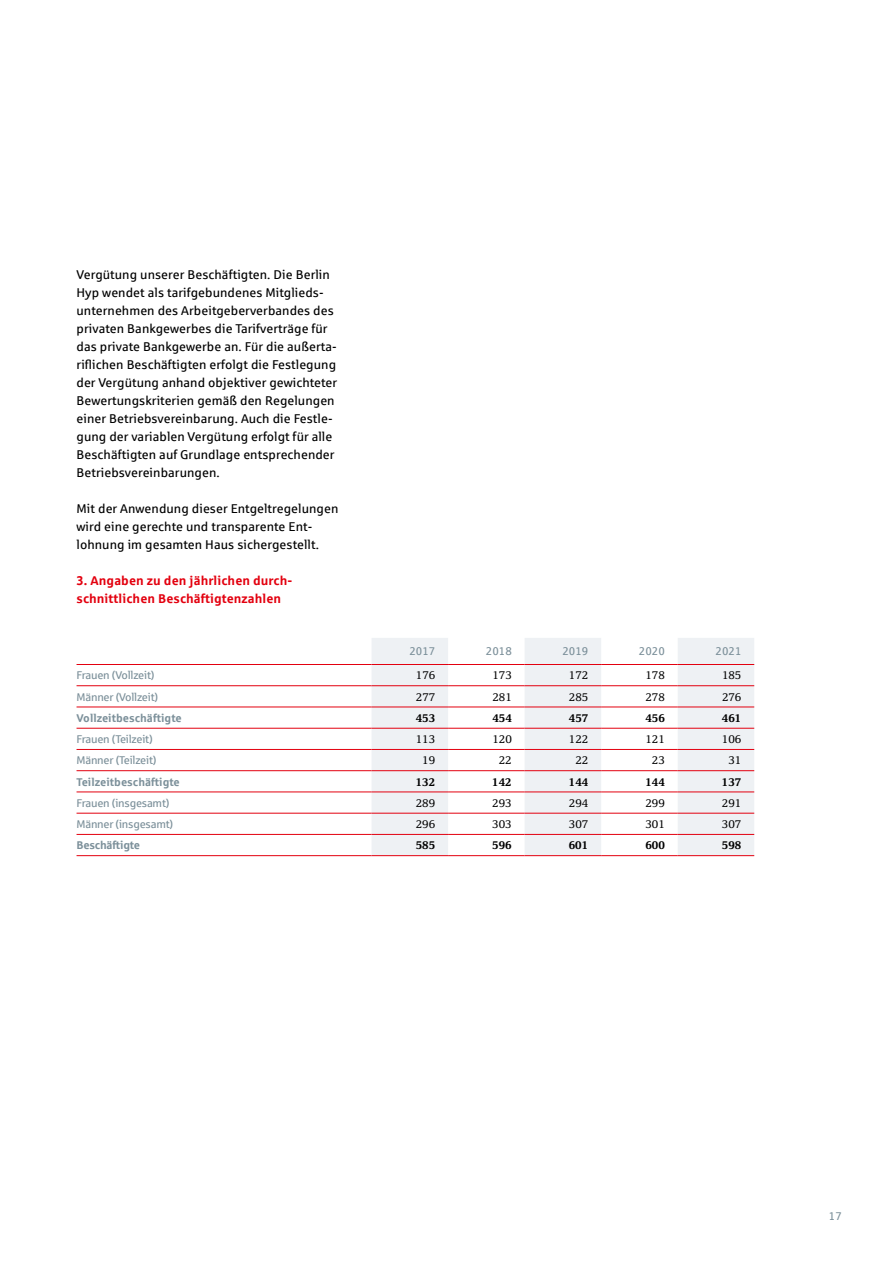
<style>
.page{position:relative;width:893px;height:1263px;background:#fff}
.page>*{position:absolute;margin:0;border:0;box-sizing:border-box;transform-origin:0 0}
.t1{font:12.75px/18px "Sparkasse Rg";letter-spacing:.005em;color:#000}
.t2{font:700 12.75px/18px "Sparkasse Rg";letter-spacing:.005em;color:#e3000f}
.t3{font:11.25px "Sparkasse Rg";letter-spacing:-.02em;color:#7c909a}
.t4{font:11.25px "Sparkasse Serif";color:#000}
.t5{font:700 11.25px "Sparkasse Serif";color:#000}
.t6{font:700 11.25px "Sparkasse Rg";color:#7c909a}
.t7{font:700 11.25px "Sparkasse Rg";letter-spacing:-.02em;color:#7c909a}
</style>
<div class="page">
<svg style="left:372px;top:638px;width:382px;height:217px;fill:#eef1f4"></svg>
<hr style="left:77px;top:664px;width:295px;height:1px;background:#e3000f">
<hr style="left:372px;top:664px;width:76px;height:1px;background:#e3000f">
<hr style="left:448px;top:664px;width:77px;height:1px;background:#e3000f">
<hr style="left:525px;top:664px;width:76px;height:1px;background:#e3000f">
<hr style="left:601px;top:664px;width:77px;height:1px;background:#e3000f">
<hr style="left:678px;top:664px;width:76px;height:1px;background:#e3000f">
<hr style="left:77px;top:685px;width:295px;height:1px;background:#e3000f">
<hr style="left:372px;top:685px;width:76px;height:1px;background:#e3000f">
<hr style="left:448px;top:685px;width:77px;height:1px;background:#e3000f">
<hr style="left:525px;top:685px;width:76px;height:1px;background:#e3000f">
<hr style="left:601px;top:685px;width:77px;height:1px;background:#e3000f">
<hr style="left:678px;top:685px;width:76px;height:1px;background:#e3000f">
<hr style="left:77px;top:707px;width:295px;height:1px;background:#e3000f">
<hr style="left:372px;top:707px;width:76px;height:1px;background:#e3000f">
<hr style="left:448px;top:707px;width:77px;height:1px;background:#e3000f">
<hr style="left:525px;top:707px;width:76px;height:1px;background:#e3000f">
<hr style="left:601px;top:707px;width:77px;height:1px;background:#e3000f">
<hr style="left:678px;top:707px;width:76px;height:1px;background:#e3000f">
<hr style="left:77px;top:728px;width:295px;height:1px;background:#e3000f">
<hr style="left:372px;top:728px;width:76px;height:1px;background:#e3000f">
<hr style="left:448px;top:728px;width:77px;height:1px;background:#e3000f">
<hr style="left:525px;top:728px;width:76px;height:1px;background:#e3000f">
<hr style="left:601px;top:728px;width:77px;height:1px;background:#e3000f">
<hr style="left:678px;top:728px;width:76px;height:1px;background:#e3000f">
<hr style="left:77px;top:749px;width:295px;height:1px;background:#e3000f">
<hr style="left:372px;top:749px;width:76px;height:1px;background:#e3000f">
<hr style="left:448px;top:749px;width:77px;height:1px;background:#e3000f">
<hr style="left:525px;top:749px;width:76px;height:1px;background:#e3000f">
<hr style="left:601px;top:749px;width:77px;height:1px;background:#e3000f">
<hr style="left:678px;top:749px;width:76px;height:1px;background:#e3000f">
<hr style="left:77px;top:770px;width:295px;height:1px;background:#e3000f">
<hr style="left:372px;top:770px;width:76px;height:1px;background:#e3000f">
<hr style="left:448px;top:770px;width:77px;height:1px;background:#e3000f">
<hr style="left:525px;top:770px;width:76px;height:1px;background:#e3000f">
<hr style="left:601px;top:770px;width:77px;height:1px;background:#e3000f">
<hr style="left:678px;top:770px;width:76px;height:1px;background:#e3000f">
<hr style="left:77px;top:792px;width:295px;height:1px;background:#e3000f">
<hr style="left:372px;top:792px;width:76px;height:1px;background:#e3000f">
<hr style="left:448px;top:792px;width:77px;height:1px;background:#e3000f">
<hr style="left:525px;top:792px;width:76px;height:1px;background:#e3000f">
<hr style="left:601px;top:792px;width:77px;height:1px;background:#e3000f">
<hr style="left:678px;top:792px;width:76px;height:1px;background:#e3000f">
<hr style="left:77px;top:813px;width:295px;height:1px;background:#e3000f">
<hr style="left:372px;top:813px;width:76px;height:1px;background:#e3000f">
<hr style="left:448px;top:813px;width:77px;height:1px;background:#e3000f">
<hr style="left:525px;top:813px;width:76px;height:1px;background:#e3000f">
<hr style="left:601px;top:813px;width:77px;height:1px;background:#e3000f">
<hr style="left:678px;top:813px;width:76px;height:1px;background:#e3000f">
<hr style="left:77px;top:834px;width:295px;height:1px;background:#e3000f">
<hr style="left:372px;top:834px;width:76px;height:1px;background:#e3000f">
<hr style="left:448px;top:834px;width:77px;height:1px;background:#e3000f">
<hr style="left:525px;top:834px;width:76px;height:1px;background:#e3000f">
<hr style="left:601px;top:834px;width:77px;height:1px;background:#e3000f">
<hr style="left:678px;top:834px;width:76px;height:1px;background:#e3000f">
<hr style="left:77px;top:855px;width:295px;height:1px;background:#e3000f">
<hr style="left:372px;top:855px;width:76px;height:1px;background:#e3000f">
<hr style="left:448px;top:855px;width:77px;height:1px;background:#e3000f">
<hr style="left:525px;top:855px;width:76px;height:1px;background:#e3000f">
<hr style="left:601px;top:855px;width:77px;height:1px;background:#e3000f">
<hr style="left:678px;top:855px;width:76px;height:1px;background:#e3000f">
<p class="t1" style="left:77px;top:265px;width:262px">Vergütung unserer Beschäftigten. Die Berlin Hyp wendet als tarifgebundenes Mitglieds&shy;unternehmen des Arbeitgeberverbandes des privaten Bankgewerbes die Tarifverträge für das private Bankgewerbe an. Für die außerta&shy;riflichen Beschäftigten erfolgt die Festlegung der Vergütung anhand objektiver gewichteter Bewertungskriterien gemäß den Regelungen einer Betriebsvereinbarung. Auch die Festle&shy;gung der variablen Vergütung erfolgt für alle Beschäftigten auf Grundlage entsprechender Betriebsvereinbarungen.</p>
<p class="t1" style="left:77px;top:499px;width:263px">Mit der Anwendung dieser Entgeltregelungen wird eine gerechte und transparente Ent&shy;lohnung im gesamten Haus sichergestellt.</p>
<p class="t2" style="left:77px;top:571px;width:216px">3. Angaben zu den jährlichen durch&shy;schnittlichen Beschäftigtenzahlen</p>
<p class="t3" style="left:409px;top:644px;width:27px">2017</p>
<p class="t3" style="left:486px;top:644px;width:27px">2018</p>
<p class="t3" style="left:562px;top:644px;width:27px">2019</p>
<p class="t3" style="left:639px;top:644px;width:27px">2020</p>
<p class="t3" style="left:715px;top:644px;width:27px">2021</p>
<p class="t3" style="left:77px;top:668px;width:79px">Frauen (Vollzeit)</p>
<p class="t4" style="left:416px;top:668px;width:21px">176</p>
<p class="t4" style="left:492px;top:668px;width:21px">173</p>
<p class="t4" style="left:569px;top:668px;width:21px">172</p>
<p class="t4" style="left:645px;top:668px;width:21px">178</p>
<p class="t4" style="left:722px;top:668px;width:21px">185</p>
<p class="t3" style="left:77px;top:690px;width:83px">Männer (Vollzeit)</p>
<p class="t4" style="left:416px;top:690px;width:21px">277</p>
<p class="t4" style="left:492px;top:690px;width:21px">281</p>
<p class="t4" style="left:569px;top:690px;width:21px">285</p>
<p class="t4" style="left:645px;top:690px;width:21px">278</p>
<p class="t4" style="left:722px;top:690px;width:21px">276</p>
<p class="t6" style="left:77px;top:711px;width:107px">Vollzeitbeschäftigte</p>
<p class="t5" style="left:416px;top:711px;width:21px">453</p>
<p class="t5" style="left:492px;top:711px;width:21px">454</p>
<p class="t5" style="left:569px;top:711px;width:21px">457</p>
<p class="t5" style="left:645px;top:711px;width:21px">456</p>
<p class="t5" style="left:722px;top:711px;width:21px">461</p>
<p class="t3" style="left:76px;top:732px;width:78px">Frauen (Teilzeit)</p>
<p class="t4" style="left:416px;top:732px;width:21px">113</p>
<p class="t4" style="left:492px;top:732px;width:21px">120</p>
<p class="t4" style="left:569px;top:732px;width:21px">122</p>
<p class="t4" style="left:645px;top:732px;width:21px">121</p>
<p class="t4" style="left:722px;top:732px;width:21px">106</p>
<p class="t3" style="left:76px;top:753px;width:82px">Männer (Teilzeit)</p>
<p class="t4" style="left:422px;top:753px;width:14px">19</p>
<p class="t4" style="left:499px;top:753px;width:14px">22</p>
<p class="t4" style="left:575px;top:753px;width:14px">22</p>
<p class="t4" style="left:652px;top:753px;width:14px">23</p>
<p class="t4" style="left:728px;top:753px;width:14px">31</p>
<p class="t6" style="left:76px;top:774px;width:105px">Teilzeitbeschäftigte</p>
<p class="t5" style="left:416px;top:775px;width:21px">132</p>
<p class="t5" style="left:492px;top:775px;width:21px">142</p>
<p class="t5" style="left:569px;top:775px;width:21px">144</p>
<p class="t5" style="left:645px;top:775px;width:21px">144</p>
<p class="t5" style="left:722px;top:775px;width:21px">137</p>
<p class="t3" style="left:76px;top:796px;width:95px">Frauen (insgesamt)</p>
<p class="t4" style="left:416px;top:796px;width:21px">289</p>
<p class="t4" style="left:492px;top:796px;width:21px">293</p>
<p class="t4" style="left:569px;top:796px;width:21px">294</p>
<p class="t4" style="left:645px;top:796px;width:21px">299</p>
<p class="t4" style="left:722px;top:796px;width:21px">291</p>
<p class="t3" style="left:76px;top:817px;width:98px">Männer (insgesamt)</p>
<p class="t4" style="left:416px;top:817px;width:21px">296</p>
<p class="t4" style="left:492px;top:817px;width:21px">303</p>
<p class="t4" style="left:569px;top:817px;width:21px">307</p>
<p class="t4" style="left:645px;top:817px;width:21px">301</p>
<p class="t4" style="left:722px;top:817px;width:21px">307</p>
<p class="t7" style="left:76px;top:838px;width:65px">Beschäftigte</p>
<p class="t5" style="left:416px;top:838px;width:21px">585</p>
<p class="t5" style="left:492px;top:838px;width:21px">596</p>
<p class="t5" style="left:569px;top:838px;width:21px">601</p>
<p class="t5" style="left:645px;top:838px;width:21px">600</p>
<p class="t5" style="left:722px;top:838px;width:21px">598</p>
<p class="t3" style="left:829px;top:1209px;width:15px">17</p>
</div>
